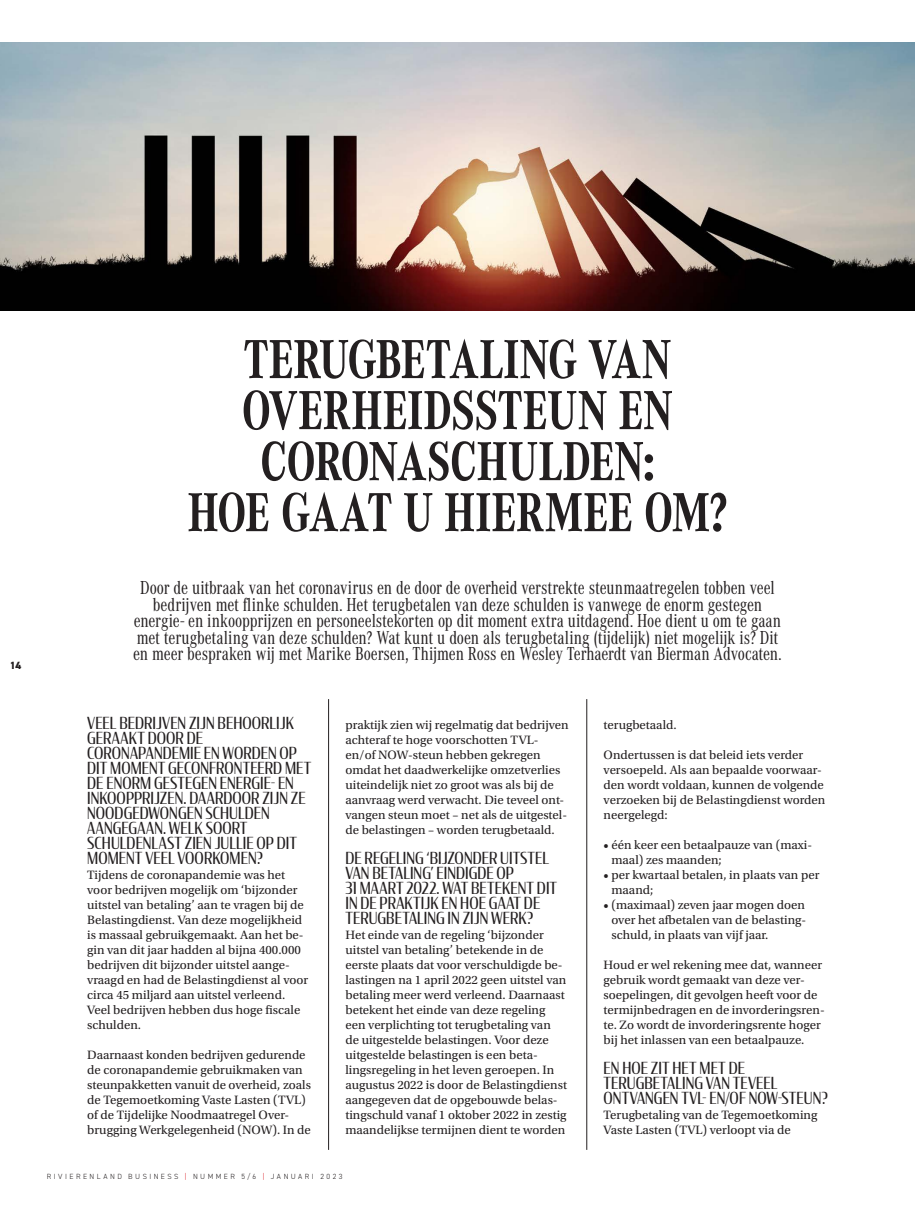
<style>
.page{position:relative;width:915px;height:1212px;background:#fff}
.page>*{position:absolute;margin:0;border:0;box-sizing:border-box;transform-origin:0 0}
.t1{font:700 57px/51px "Corporate A Cond Pro";letter-spacing:-.01em;color:#231f20;text-align:center;scale:.95 1}
.t2{font:19.5px/16.5px "Corporate A Cond Pro";letter-spacing:-.01em;color:#231f20;text-align:center;scale:.95 1}
.t3{font:16.5px/15px "Condor Cond";letter-spacing:.005em;color:#231f20}
.t4{font:12.75px/15px "Utopia Std";color:#231f20}
.t5{font:800 10.5px "DIN2014";color:#231f20}
.t6{font:300 7.5px "DIN2014";letter-spacing:.325em;color:#231f20}
.s1{color:#d81c23}
</style>
<div class="page">
<hr style="left:328px;top:699px;width:1px;height:451px;background:#231f20">
<hr style="left:586px;top:699px;width:1px;height:451px;background:#231f20">
<img style="left:0;top:42px;width:914px;height:268px">
<p class="t5" style="left:10px;top:658px;width:13px">14</p>
<h1 class="t1" style="left:187px;top:332px;width:569px">TERUGBETALING VAN<br>OVERHEIDSSTEUN EN<br>CORONASCHULDEN:<br>HOE GAAT U HIERMEE OM?</h1>
<p class="t2" style="left:133px;top:579px;width:684px">Door de uitbraak van het coronavirus en de door de overheid verstrekte steunmaatregelen tobben veel bedrijven met flinke schulden. Het terugbetalen van deze schulden is vanwege de enorm gestegen energie- en inkoopprijzen en personeelstekorten op dit moment extra uitdagend. Hoe dient u om te gaan met terugbetaling van deze schulden? Wat kunt u doen als terugbetaling (tijdelijk) niet mogelijk is? Dit en meer bespraken wij met Marike Boersen, Thijmen Ross en Wesley Terhaerdt van Bierman Advocaten.</p>
<p class="t3" style="left:87px;top:715px;width:225px">VEEL BEDRIJVEN ZIJN BEHOORLIJK<br>GERAAKT DOOR DE<br>CORONAPANDEMIE EN WORDEN OP<br>DIT MOMENT GECONFRONTEERD MET<br>DE ENORM GESTEGEN ENERGIE- EN<br>INKOOPPRIJZEN. DAARDOOR ZIJN ZE<br>NOODGEDWONGEN SCHULDEN<br>AANGEGAAN. WELK SOORT<br>SCHULDENLAST ZIEN JULLIE OP DIT<br>MOMENT VEEL VOORKOMEN?</p>
<p class="t4" style="left:87px;top:868px;width:222px">Tijdens de coronapandemie was het voor bedrijven mogelijk om ‘bijzonder uitstel van betaling’ aan te vragen bij de Belastingdienst. Van deze mogelijkheid is massaal gebruikgemaakt. Aan het be&shy;gin van dit jaar hadden al bijna 400.000 bedrijven dit bijzonder uitstel aange&shy;vraagd en had de Belastingdienst al voor circa 45 miljard aan uitstel verleend.<br>Veel bedrijven hebben dus hoge fiscale schulden.</p>
<p class="t4" style="left:87px;top:1048px;width:225px">Daarnaast konden bedrijven gedurende de coronapandemie gebruikmaken van steunpakketten vanuit de overheid, zoals de Tegemoetkoming Vaste Lasten (TVL) of de Tijdelijke Noodmaatregel Over&shy;brugging Werkgelegenheid (NOW). In de</p>
<p class="t4" style="left:345px;top:718px;width:225px">praktijk zien wij regelmatig dat bedrijven achteraf te hoge voorschotten TVL&shy;en/of NOW-steun hebben gekregen omdat het daadwerkelijke omzetverlies uiteindelijk niet zo groot was als bij de aanvraag werd verwacht. Die teveel ont&shy;vangen steun moet – net als de uitgestel&shy;de belastingen – worden terugbetaald.</p>
<p class="t3" style="left:345px;top:850px;width:213px">DE REGELING ‘BIJZONDER UITSTEL<br>VAN BETALING’ EINDIGDE OP<br>31 MAART 2022. WAT BETEKENT DIT<br>IN DE PRAKTIJK EN HOE GAAT DE<br>TERUGBETALING IN ZIJN WERK?</p>
<p class="t4" style="left:345px;top:928px;width:223px">Het einde van de regeling ‘bijzonder uitstel van betaling’ betekende in de eerste plaats dat voor verschuldigde be&shy;lastingen na 1 april 2022 geen uitstel van betaling meer werd verleend. Daarnaast betekent het einde van deze regeling een verplichting tot terugbetaling van de uitgestelde belastingen. Voor deze uitgestelde belastingen is een beta&shy;lingsregeling in het leven geroepen. In augustus 2022 is door de Belastingdienst aangegeven dat de opgebouwde belas&shy;tingschuld vanaf 1 oktober 2022 in zestig maandelijkse termijnen dient te worden</p>
<p class="t6" style="left:47px;top:1172px;width:297px">RIVIERENLAND BUSINESS <span class="s1">|</span> NUMMER 5/6 <span class="s1">|</span> JANUARI 2023</p>
<p class="t4" style="left:603px;top:718px;width:75px">terugbetaald.</p>
<p class="t4" style="left:603px;top:748px;width:223px">Ondertussen is dat beleid iets verder versoepeld. Als aan bepaalde voorwaar&shy;den wordt voldaan, kunnen de volgende verzoeken bij de Belastingdienst worden neergelegd:</p>
<p class="t4" style="left:611px;top:838px;width:202px;text-indent:-8px">• één keer een betaalpauze van (maxi&shy;maal) zes maanden;</p>
<p class="t4" style="left:611px;top:868px;width:209px;text-indent:-8px">• per kwartaal betalen, in plaats van per maand;</p>
<p class="t4" style="left:611px;top:898px;width:196px;text-align:justify;text-indent:-8px">• (maximaal) zeven jaar mogen doen over het afbetalen van de belasting&shy;schuld, in plaats van vijf jaar.</p>
<p class="t4" style="left:603px;top:958px;width:222px">Houd er wel rekening mee dat, wanneer gebruik wordt gemaakt van deze ver&shy;soepelingen, dit gevolgen heeft voor de termijnbedragen en de invorderingsren&shy;te. Zo wordt de invorderingsrente hoger bij het inlassen van een betaalpauze.</p>
<p class="t3" style="left:603px;top:1060px;width:225px">EN HOE ZIT HET MET DE<br>TERUGBETALING VAN TEVEEL<br>ONTVANGEN TVL- EN/OF NOW-STEUN?</p>
<p class="t4" style="left:603px;top:1108px;width:215px">Terugbetaling van de Tegemoetkoming<br>Vaste Lasten (TVL) verloopt via de</p>
</div>
